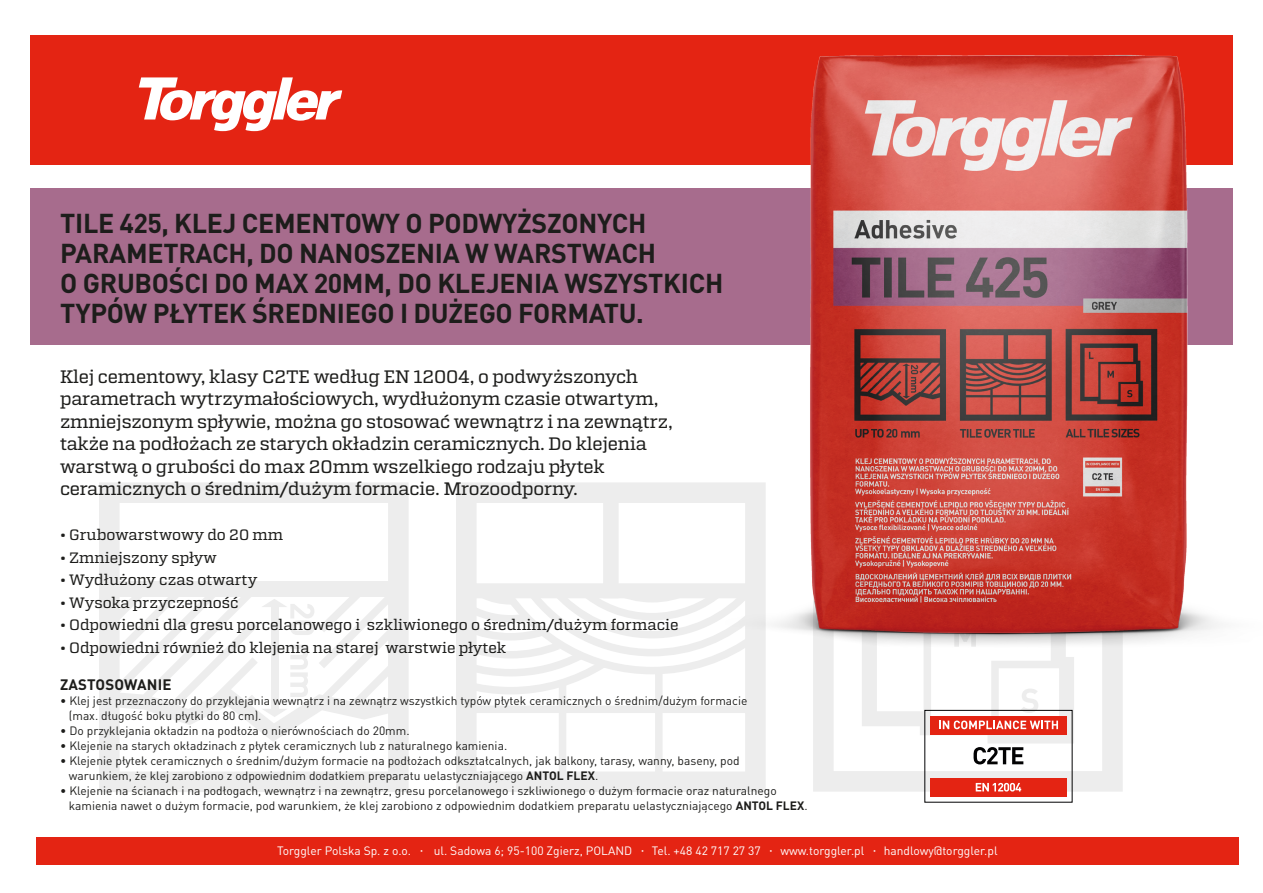
<style>
.page{position:relative;width:1263px;height:893px;background:#fff}
.page>*{position:absolute;margin:0;border:0;box-sizing:border-box;transform-origin:0 0}
.Headline_big{font:700 27px/30px "DIN Pro";letter-spacing:-.01em;color:#1d1d1b}
.Sub_headline_athelti{font:18px/22.5px "Atletico";letter-spacing:-.01em;color:#1d1d1b}
.Bullet_points_athelt{font:15px "Atletico";color:#1d1d1b}
.chapter_headline_all{font:700 15px "DIN Pro";letter-spacing:.01em;color:#1d1d1b}
.Running_copy_no_inde{font:12px/15px "DIN Pro";color:#1d1d1b}
.Running_copy_no_inde-2{font:12px "DIN Pro";color:#fff}
.s1{font-weight:700}
.s2{font-family:"Glober";font-weight:700}
</style>
<div class="page">
<div style="left:30px;top:188px;width:1203px;height:157px;background:#a76c8d"></div>
<div style="left:456px;top:482px;width:310px;height:310px;background:#ededed"></div>
<svg style="left:459px;top:485px;width:304px;height:297px"></svg>
<svg style="left:813px;top:690px;width:310px;height:102px;fill:#eee"></svg>
<svg style="left:99px;top:482px;width:310px;height:310px"></svg>
<svg style="left:106px;top:586px;width:296px;height:156px"></svg>
<div style="left:30px;top:35px;width:1203px;height:130px;background:#e42413"></div>
<svg style="left:139px;top:77px;width:203px;height:54px"></svg>
<div style="left:36px;top:838px;width:1203px;height:27px;background:#e42413"></div>
<img style="left:649px;top:55px;width:571px;height:635px">
<svg style="left:862px;top:531px;width:212px;height:272px"></svg>
<p class="Headline_big" style="left:60px;top:205px;width:597px">TILE 425, KLEJ CEMENTOWY O PODWYŻSZONYCH<br>PARAMETRACH, DO NANOSZENIA W WARSTWACH</p>
<p class="Headline_big" style="left:60px;top:265px;width:665px">O GRUBOŚCI DO MAX 20MM, DO KLEJENIA WSZYSTKICH<br>TYPÓW PŁYTEK ŚREDNIEGO I DUŻEGO FORMATU.</p>
<p class="Sub_headline_athelti" style="left:60px;top:365px;width:614px">Klej cementowy, klasy C2TE według EN 12004, o podwyższonych parametrach wytrzymałościowych, wydłużonym czasie otwartym, zmniejszonym spływie, można go stosować wewnątrz i na zewnątrz, także na podłożach ze starych okładzin ceramicznych. Do klejenia warstwą o grubości do max 20mm wszelkiego rodzaju płytek ceramicznych o średnim/dużym formacie. Mrozoodporny.</p>
<p class="Bullet_points_athelt" style="left:60px;top:526px;width:225px">• Grubowarstwowy do 20 mm</p>
<p class="Bullet_points_athelt" style="left:60px;top:548px;width:158px">• Zmniejszony spływ</p>
<p class="Bullet_points_athelt" style="left:60px;top:571px;width:199px">• Wydłużony czas otwarty</p>
<p class="Bullet_points_athelt" style="left:60px;top:593px;width:180px">• Wysoka przyczepność</p>
<p class="Bullet_points_athelt" style="left:60px;top:616px;width:620px">• Odpowiedni dla gresu porcelanowego i szkliwionego o średnim/dużym formacie</p>
<p class="Bullet_points_athelt" style="left:60px;top:638px;width:448px">• Odpowiedni również do klejenia na starej warstwie płytek</p>
<p class="chapter_headline_all" style="left:60px;top:672px;width:113px">ZASTOSOWANIE</p>
<p class="Running_copy_no_inde" style="left:69px;top:692px;width:680px;text-indent:-9px">• Klej jest przeznaczony do przyklejania wewnątrz i na zewnątrz wszystkich typów płytek ceramicznych o średnim/dużym formacie (max. długość boku płytki do 80 cm).</p>
<p class="Running_copy_no_inde" style="left:60px;top:722px;width:351px">• Do przyklejania okładzin na podłoża o nierównościach do 20mm.</p>
<p class="Running_copy_no_inde" style="left:60px;top:737px;width:449px">• Klejenie na starych okładzinach z płytek ceramicznych lub z naturalnego kamienia.</p>
<p class="Running_copy_no_inde" style="left:60px;top:752px;width:681px">• Klejenie płytek ceramicznych o średnim/dużym formacie na podłożach odkształcalnych, jak balkony, tarasy, wanny, baseny, pod</p>
<p class="Running_copy_no_inde" style="left:69px;top:767px;width:531px">warunkiem, że klej zarobiono z odpowiednim dodatkiem preparatu uelastyczniającego <span class="s1">ANTOL FLEX</span>.</p>
<p class="Running_copy_no_inde" style="left:60px;top:782px;width:718px">• Klejenie na ścianach i na podłogach, wewnątrz i na zewnątrz, gresu porcelanowego i szkliwionego o dużym formacie oraz naturalnego</p>
<p class="Running_copy_no_inde" style="left:69px;top:797px;width:740px">kamienia nawet o dużym formacie, pod warunkiem, że klej zarobiono z odpowiednim dodatkiem preparatu uelastyczniającego <span class="s1">ANTOL FLEX</span>.</p>
<p class="Running_copy_no_inde-2" style="left:277px;top:841px;width:722px">Torggler Polska Sp. z o.o. <span class="s2">∙</span> ul. Sadowa 6; 95-100 Zgierz, POLAND <span class="s2">∙</span> Tel. +48 42 717 27 37 <span class="s2">∙</span> www.torggler.pl <span class="s2">∙</span> handlowy@torggler.pl</p>
</div>
